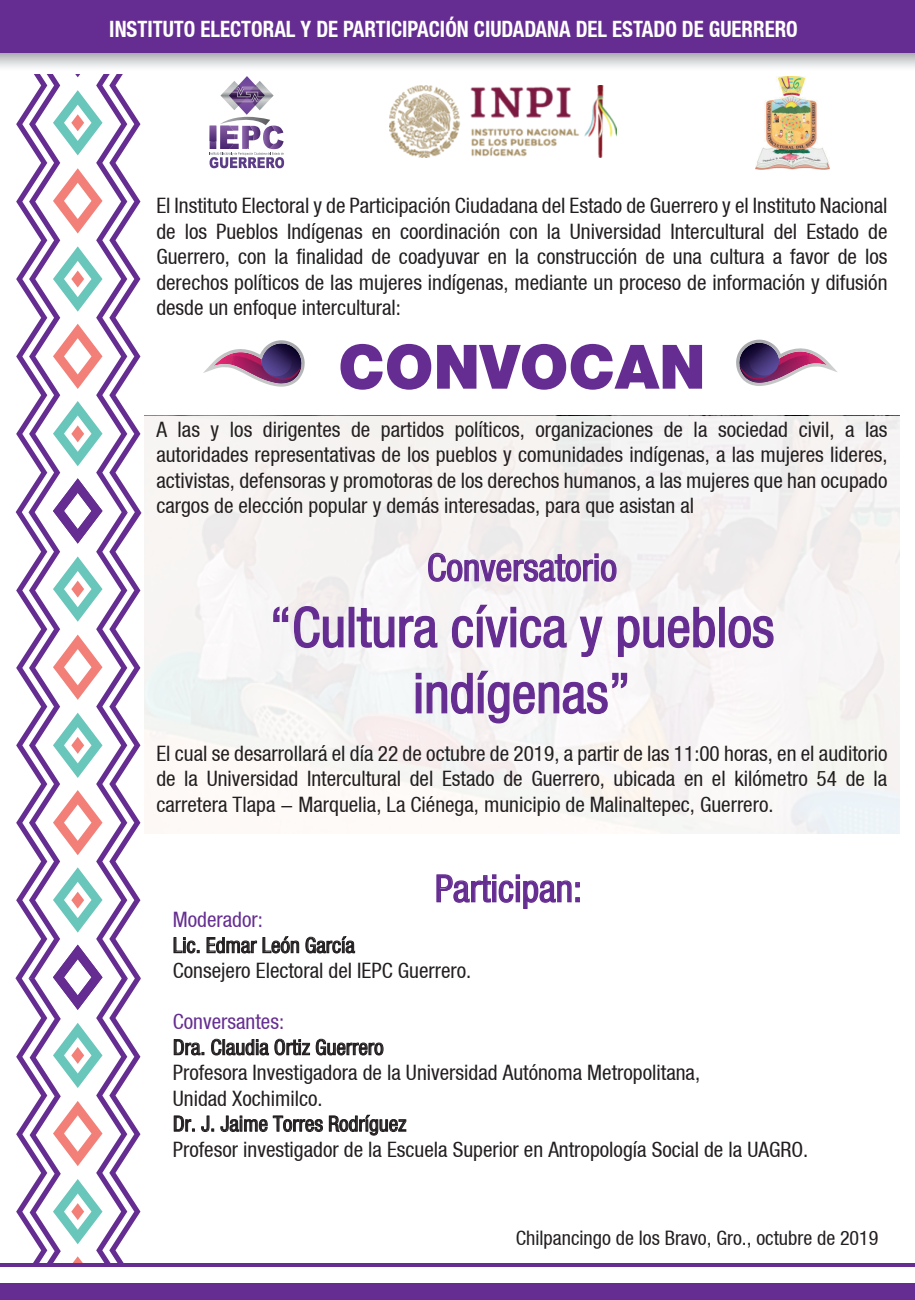
<style>
.page{position:relative;width:915px;height:1300px;background:#fff}
.page>*{position:absolute;margin:0;border:0;box-sizing:border-box;transform-origin:0 0}
.t1{font:900 61.25px "Helvetica Neue LT";color:#652d91}
.t2{font:condensed 55px/66px "Helvetica Neue LT";color:#652d91;text-align:center}
.t3{font:condensed 37.5px "Helvetica Neue LT";color:#652d91}
.t4{font:700 condensed 22.5px "Helvetica Neue LT";color:#fff;scale:.92 1}
.t5{font:condensed 21.25px/25.5px "Helvetica Neue LT";color:#231f20;text-align:justify}
.t6{font:condensed 21.25px "Helvetica Neue LT";color:#652d91}
.t7{font:condensed 20px "Helvetica Neue LT";color:#231f20}
</style>
<div class="page">
<div style="left:144px;top:416px;width:755px;height:417px;background:#f6f4f3"></div>
<svg style="left:203px;top:340px;width:102px;height:47px"></svg>
<svg style="left:15px;top:74px;width:126px;height:1189px"></svg>
<div style="left:0;top:53px;width:915px;height:20px;background:linear-gradient(to bottom,#b4b5b9,#fff)"></div>
<div style="left:0;top:0;width:915px;height:53px;background:#652d91"></div>
<div style="left:0;top:1263px;width:915px;height:37px;background:#652d91"></div>
<div style="left:0;top:1267px;width:915px;height:16px;background:#fff"></div>
<svg style="left:428px;top:552px;width:189px;height:30px"></svg>
<svg style="left:273px;top:605px;width:71px;height:44px"></svg>
<div style="left:349px;top:607px;width:5px;height:40px;border:1px solid #652d91"></div>
<svg style="left:356px;top:607px;width:82px;height:42px"></svg>
<svg style="left:451px;top:604px;width:116px;height:45px"></svg>
<svg style="left:579px;top:616px;width:24px;height:41px"></svg>
<svg style="left:617px;top:606px;width:98px;height:51px"></svg>
<div style="left:719px;top:607px;width:6px;height:40px;border:1px solid #652d91"></div>
<svg style="left:728px;top:615px;width:46px;height:34px"></svg>
<svg style="left:415px;top:670px;width:213px;height:54px"></svg>
<svg style="left:436px;top:874px;width:144px;height:35px"></svg>
<svg style="left:173px;top:937px;width:27px;height:16px"></svg>
<svg style="left:206px;top:936px;width:93px;height:17px"></svg>
<svg style="left:305px;top:936px;width:50px;height:17px"></svg>
<svg style="left:174px;top:1039px;width:30px;height:16px"></svg>
<svg style="left:211px;top:1038px;width:99px;height:17px"></svg>
<svg style="left:316px;top:1038px;width:68px;height:17px"></svg>
<svg style="left:174px;top:1115px;width:21px;height:17px"></svg>
<svg style="left:201px;top:1115px;width:13px;height:17px"></svg>
<svg style="left:220px;top:1115px;width:103px;height:17px"></svg>
<svg style="left:329px;top:1114px;width:77px;height:22px"></svg>
<svg style="left:209px;top:76px;width:75px;height:92px"></svg>
<img style="left:756px;top:76px;width:74px;height:93px">
<svg style="left:736px;top:340px;width:101px;height:46px"></svg>
<img style="left:389px;top:86px;width:228px;height:72px">
<p class="t4" style="left:109px;top:16px;width:750px">INSTITUTO ELECTORAL Y DE PARTICIPACIÓN CIUDADANA DEL ESTADO DE GUERRERO</p>
<p class="t5" style="left:156px;top:193px;width:733px">El Instituto Electoral y de Participación Ciudadana del Estado de Guerrero y el Instituto Nacional de los Pueblos Indígenas en coordinación con la Universidad Intercultural del Estado de Guerrero, con la finalidad de coadyuvar en la construcción de una cultura a favor de los derechos políticos de las mujeres indígenas, mediante un proceso de información y difusión desde un enfoque intercultural:</p>
<h1 class="t1" style="left:338px;top:330px;width:369px">CONVOCAN</h1>
<p class="t5" style="left:156px;top:416px;width:733px">A las y los dirigentes de partidos políticos, organizaciones de la sociedad civil, a las autoridades representativas de los pueblos y comunidades indígenas, a las mujeres lideres, activistas, defensoras y promotoras de los derechos humanos, a las mujeres que han ocupado cargos de elección popular y demás interesadas, para que asistan al</p>
<h3 class="t3" style="left:427px;top:546px;width:192px">Conversatorio</h3>
<h2 class="t2" style="left:270px;top:594px;width:506px">“Cultura cívica y pueblos indígenas”</h2>
<p class="t5" style="left:156px;top:740px;width:733px">El cual se desarrollará el día 22 de octubre de 2019, a partir de las 11:00 horas, en el auditorio de la Universidad Intercultural del Estado de Guerrero, ubicada en el kilómetro 54 de la carretera Tlapa - Marquelia, La Ciénega, municipio de Malinaltepec, Guerrero.</p>
<h3 class="t3" style="left:435px;top:867px;width:149px">Participan:</h3>
<p class="t6" style="left:173px;top:907px;width:92px">Moderador:</p>
<p class="t5" style="left:173px;top:932px;width:300px">Lic. Edmar León García<br>Consejero Electoral del IEPC Guerrero.</p>
<p class="t6" style="left:173px;top:1009px;width:113px">Conversantes:</p>
<p class="t5" style="left:173px;top:1034px;width:637px;text-align:left">Dra. Claudia Ortiz Guerrero<br>Profesora Investigadora de la Universidad Autónoma Metropolitana,<br>Unidad Xochimilco.<br>Dr. J. Jaime Torres Rodríguez<br>Profesor investigador de la Escuela Superior en Antropología Social de la UAGRO.</p>
<p class="t7" style="left:516px;top:1226px;width:364px">Chilpancingo de los Bravo, Gro., octubre de 2019</p>
</div>
